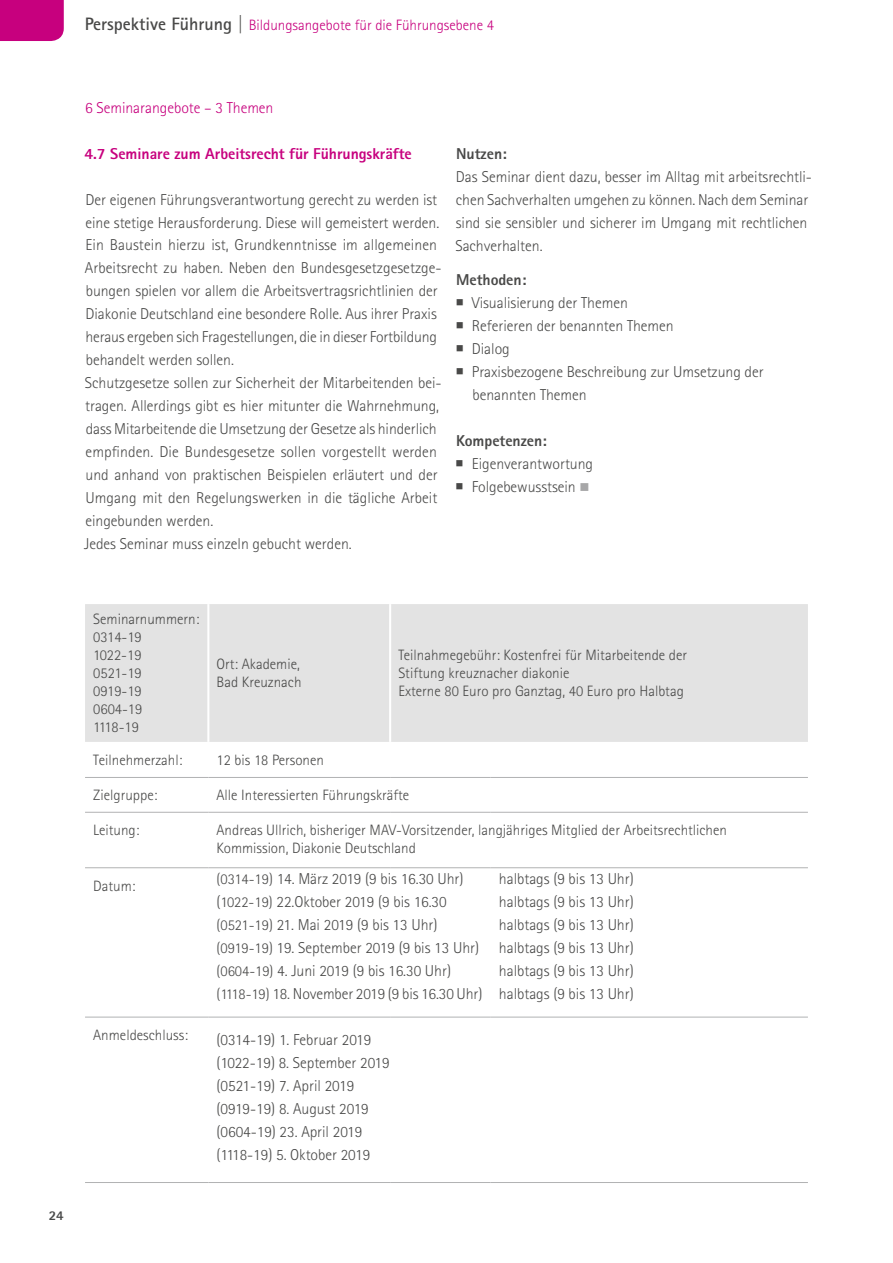
<style>
.page{position:relative;width:893px;height:1263px;background:#fff}
.page>*{position:absolute;margin:0;border:0;box-sizing:border-box;transform-origin:0 0}
.t1{font:300 15.75px/23px "Rotis Sans Serif Pro";letter-spacing:-.005em;color:#494948}
.t2{font:800 15.75px "Rotis Sans Serif Pro";letter-spacing:-.005em;color:#c7007e}
.t3{font:800 15.75px "Rotis Sans Serif Pro";letter-spacing:-.005em;color:#494948}
.t4{font:300 15.75px "Rotis Sans Serif Pro";letter-spacing:-.005em;color:#c7007e}
.t5{font:300 15px/18px "Rotis Sans Serif Pro";color:#494948}
.t6{font:300 15px "Rotis Sans Serif Pro";color:#c7007e}
.t7{font:800 13.5px "Rotis Sans Serif Pro";color:#474848}
.s1{font-weight:700;font-size:18px;color:#494948}
.s2{color:#a7a7a8}
.s3{font-size:15px}
</style>
<div class="page">
<div style="left:0;top:0;width:64px;height:41px;background:#c7007e"></div>
<div style="left:85px;top:604px;width:723px;height:138px;background:#e3e3e3"></div>
<hr style="left:207px;top:604px;width:2px;height:138px;background:#fff">
<hr style="left:389px;top:604px;width:2px;height:138px;background:#fff">
<hr style="left:85px;top:777px;width:123px;height:1px;background:#b1b2b3">
<hr style="left:85px;top:812px;width:123px;height:1px;background:#b1b2b3">
<hr style="left:208px;top:777px;width:182px;height:1px;background:#b1b2b3">
<hr style="left:390px;top:777px;width:101px;height:1px;background:#b1b2b3">
<hr style="left:491px;top:777px;width:317px;height:1px;background:#b1b2b3">
<hr style="left:208px;top:812px;width:182px;height:1px;background:#b1b2b3">
<hr style="left:390px;top:812px;width:101px;height:1px;background:#b1b2b3">
<hr style="left:491px;top:812px;width:317px;height:1px;background:#b1b2b3">
<hr style="left:85px;top:867px;width:123px;height:1px;background:#b1b2b3">
<hr style="left:208px;top:867px;width:182px;height:1px;background:#b1b2b3">
<hr style="left:390px;top:867px;width:101px;height:1px;background:#b1b2b3">
<hr style="left:491px;top:867px;width:317px;height:1px;background:#b1b2b3">
<hr style="left:85px;top:1017px;width:123px;height:1px;background:#b1b2b3">
<hr style="left:85px;top:1182px;width:123px;height:1px;background:#b1b2b3">
<hr style="left:208px;top:1017px;width:182px;height:1px;background:#b1b2b3">
<hr style="left:390px;top:1017px;width:101px;height:1px;background:#b1b2b3">
<hr style="left:491px;top:1017px;width:317px;height:1px;background:#b1b2b3">
<hr style="left:208px;top:1182px;width:182px;height:1px;background:#b1b2b3">
<hr style="left:390px;top:1182px;width:101px;height:1px;background:#b1b2b3">
<hr style="left:491px;top:1182px;width:317px;height:1px;background:#b1b2b3">
<p class="t6" style="left:85px;top:16px;width:411px"><span class="s1">Perspektive Führung |</span> Bildungsangebote für die Führungsebene 4</p>
<p class="t4" style="left:85px;top:98px;width:190px">6 Seminarangebote – 3 Themen</p>
<p class="t2" style="left:84px;top:143px;width:329px">4.7 Seminare zum Arbeitsrecht für Führungskräfte</p>
<p class="t1" style="left:84px;top:188px;width:359px">Der eigenen Führungsverantwortung gerecht zu werden ist eine stetige Herausforderung. Diese will gemeistert werden.<br>Ein Baustein hierzu ist, Grundkenntnisse im allgemeinen Arbeitsrecht zu haben. Neben den Bundesgesetzgesetzge&shy;bungen spielen vor allem die Arbeitsvertragsrichtlinien der Diakonie Deutschland eine besondere Rolle. Aus ihrer Praxis heraus ergeben sich Fragestellungen, die in dieser Fortbildung behandelt werden sollen.<br>Schutzgesetze sollen zur Sicherheit der Mitarbeitenden bei&shy;tragen. Allerdings gibt es hier mitunter die Wahrnehmung, dass Mitarbeitende die Umsetzung der Gesetze als hinderlich empfinden. Die Bundesgesetze sollen vorgestellt werden und anhand von praktischen Beispielen erläutert und der Umgang mit den Regelungswerken in die tägliche Arbeit eingebunden werden.<br>Jedes Seminar muss einzeln gebucht werden.</p>
<p class="t3" style="left:456px;top:143px;width:52px">Nutzen:</p>
<p class="t1" style="left:455px;top:165px;width:358px">Das Seminar dient dazu, besser im Alltag mit arbeitsrechtli&shy;chen Sachverhalten umgehen zu können. Nach dem Seminar sind sie sensibler und sicherer im Umgang mit rechtlichen Sachverhalten.</p>
<p class="t3" style="left:456px;top:270px;width:72px">Methoden:</p>
<p class="t1" style="left:455px;top:291px;width:174px">○ Visualisierung der Themen</p>
<p class="t1" style="left:455px;top:314px;width:220px">○ Referieren der benannten Themen</p>
<p class="t1" style="left:455px;top:337px;width:56px">○ Dialog</p>
<p class="t1" style="left:473px;top:360px;width:293px;text-indent:-17px">○ Praxisbezogene Beschreibung zur Umsetzung der benannten Themen</p>
<p class="t3" style="left:456px;top:430px;width:92px">Kompetenzen:</p>
<p class="t1" style="left:455px;top:452px;width:139px">○ Eigenverantwortung</p>
<p class="t1" style="left:455px;top:475px;width:136px">○ Folgebewusstsein <span class="s2">■</span></p>
<p class="t7" style="left:49px;top:1207px;width:17px">24</p>
<p class="t5" style="left:93px;top:610px;width:108px">Seminarnummern:<br>0314-19<br>1022-19<br>0521-19<br>0919-19<br>0604-19<br>1118-19</p>
<p class="t5" style="left:217px;top:655px;width:86px">Ort: Akademie,<br>Bad Kreuznach</p>
<p class="t5" style="left:398px;top:646px;width:290px">Teilnahmegebühr: Kostenfrei für Mitarbeitende der<br>Stiftung kreuznacher diakonie<br>Externe 80 Euro pro Ganztag, 40 Euro pro Halbtag</p>
<p class="t5" style="left:93px;top:751px;width:91px">Teilnehmerzahl:</p>
<p class="t5" style="left:217px;top:751px;width:109px">12 bis 18 Personen</p>
<p class="t5" style="left:93px;top:786px;width:66px">Zielgruppe:</p>
<p class="t5" style="left:217px;top:786px;width:194px">Alle Interessierten Führungskräfte</p>
<p class="t5" style="left:93px;top:821px;width:48px">Leitung:</p>
<p class="t5" style="left:217px;top:821px;width:512px">Andreas Ullrich, bisheriger MAV-Vorsitzender, langjähriges Mitglied der Arbeitsrechtlichen<br>Kommission, Diakonie Deutschland</p>
<p class="t5" style="left:93px;top:877px;width:44px">Datum:</p>
<p class="t1" style="left:217px;top:868px;width:267px"><span class="s3">(0314-19)</span> 14. März 2019 (9 bis 16.30 Uhr) (<span class="s3">1022-19)</span> 22.Oktober 2019 (9 bis 16.30 <span class="s3">(0521-19)</span> 21. Mai 2019 (9 bis 13 Uhr) <span class="s3">(0919-19)</span> 19. September 2019 (9 bis 13 Uhr) <span class="s3">(0604-19)</span> 4. Juni 2019 (9 bis 16.30 Uhr) <span class="s3">(1118-19)</span> 18. November 2019 (9 bis 16.30 Uhr)</p>
<p class="t1" style="left:499px;top:868px;width:136px;text-align:justify">halbtags (9 bis 13 Uhr) halbtags (9 bis 13 Uhr) halbtags (9 bis 13 Uhr) halbtags (9 bis 13 Uhr) halbtags (9 bis 13 Uhr) halbtags (9 bis 13 Uhr)</p>
<p class="t5" style="left:93px;top:1026px;width:96px">Anmeldeschluss:</p>
<p class="t1" style="left:217px;top:1028px;width:175px">(0314-19) 1. Februar 2019 (1022-19) 8. September 2019 (0521-19) 7. April 2019 (0919-19) 8. August 2019 (0604-19) 23. April 2019 (1118-19) 5. Oktober 2019</p>
</div>
